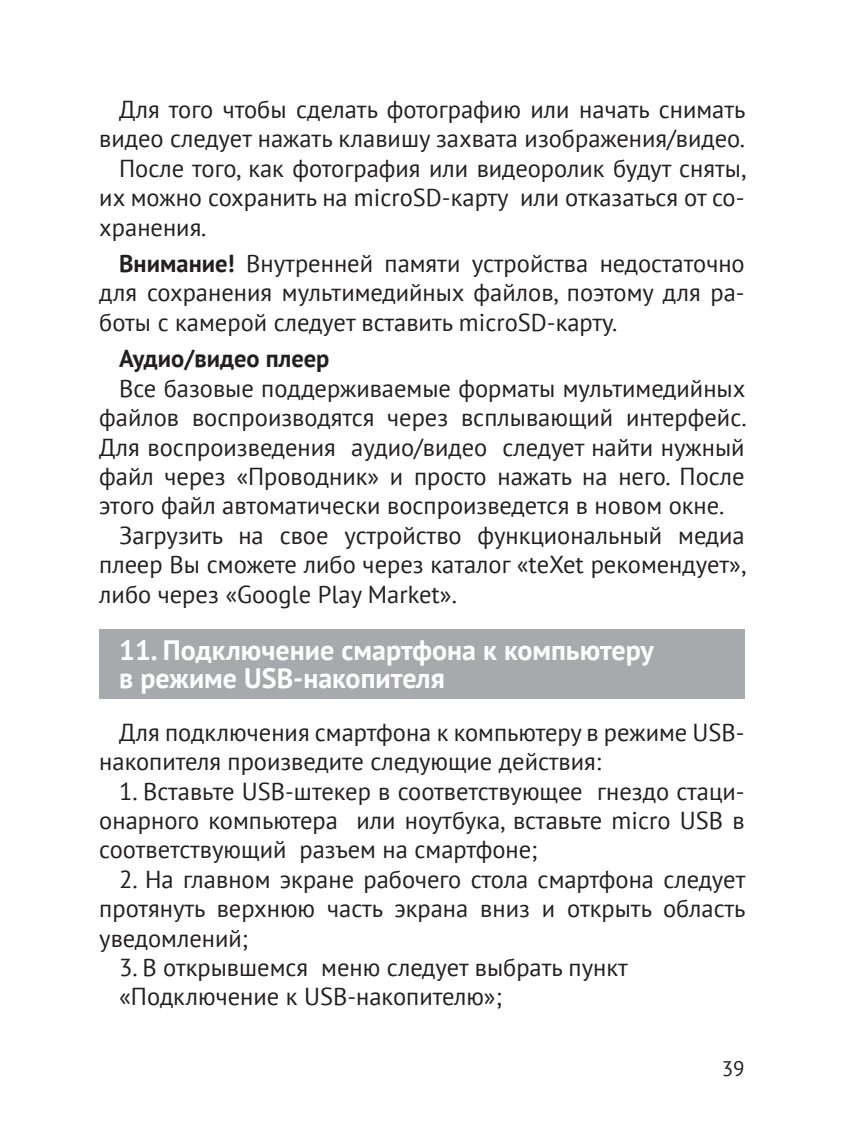
<style>
.page{position:relative;width:844px;height:1141px;background:#fff}
.page>*{position:absolute;margin:0;border:0;box-sizing:border-box;transform-origin:0 0}
.t1{font:700 28px/28px "PT Sans";color:#fff}
.t2{font:24.5px/29.4px "PT Sans";color:#231f20;text-align:justify}
.t3{font:700 24.5px "PT Sans";color:#231f20}
.t4{font:21px "PT Sans";color:#231f20}
.s1{font-weight:700}
</style>
<div class="page">
<div style="left:99px;top:630px;width:645px;height:69px;background:#a8a9ad"></div>
<p class="t2" style="left:119px;top:94px;width:627px">Для того чтобы сделать фотографию или начать снимать</p>
<p class="t2" style="left:99px;top:124px;width:647px">видео следует нажать клавишу захвата изображения/видео.</p>
<p class="t2" style="left:119px;top:153px;width:629px">После того, как фотография или видеоролик будут сняты,</p>
<p class="t2" style="left:99px;top:182px;width:646px">их можно сохранить на microSD-карту или отказаться от со-</p>
<p class="t2" style="left:99px;top:212px;width:109px">хранения.</p>
<p class="t2" style="left:99px;top:248px;width:646px;text-indent:20px"><span class="s1">Внимание!</span> Внутренней памяти устройства недостаточно для сохранения мультимедийных файлов, поэтому для ра&shy;боты с камерой следует вставить microSD-карту.</p>
<p class="t3" style="left:119px;top:343px;width:212px">Аудио/видео плеер</p>
<p class="t2" style="left:119px;top:373px;width:627px">Все базовые поддерживаемые форматы мультимедийных</p>
<p class="t2" style="left:99px;top:402px;width:648px">файлов воспроизводятся через всплывающий интерфейс.</p>
<p class="t2" style="left:99px;top:432px;width:646px">Для воспроизведения аудио/видео следует найти нужный</p>
<p class="t2" style="left:99px;top:461px;width:646px">файл через «Проводник» и просто нажать на него. После</p>
<p class="t2" style="left:99px;top:490px;width:626px">этого файл автоматически воспроизведется в новом окне.</p>
<p class="t2" style="left:119px;top:520px;width:627px">Загрузить на свое устройство функциональный медиа</p>
<p class="t2" style="left:99px;top:549px;width:648px">плеер Вы сможете либо через каталог «teXet рекомендует»,</p>
<p class="t2" style="left:99px;top:579px;width:359px">либо через «Google Play Market».</p>
<p class="t1" style="left:119px;top:635px;width:536px">11. Подключение смартфона к компьютеру в режиме USB-накопителя</p>
<p class="t2" style="left:99px;top:717px;width:646px;text-indent:20px">Для подключения смартфона к компьютеру в режиме USB&shy;накопителя произведите следующие действия:</p>
<p class="t2" style="left:99px;top:776px;width:646px;text-indent:20px">1. Вставьте USB-штекер в соответствующее гнездо стаци&shy;онарного компьютера или ноутбука, вставьте micro USB в соответствующий разъем на смартфоне;</p>
<p class="t2" style="left:99px;top:864px;width:647px;text-indent:20px">2. На главном экране рабочего стола смартфона следует протянуть верхнюю часть экрана вниз и открыть область уведомлений;</p>
<p class="t2" style="left:119px;top:952px;width:510px">3. В открывшемся меню следует выбрать пункт «Подключение к USB-накопителю»;</p>
<p class="t4" style="left:721px;top:1055px;width:24px">39</p>
</div>
